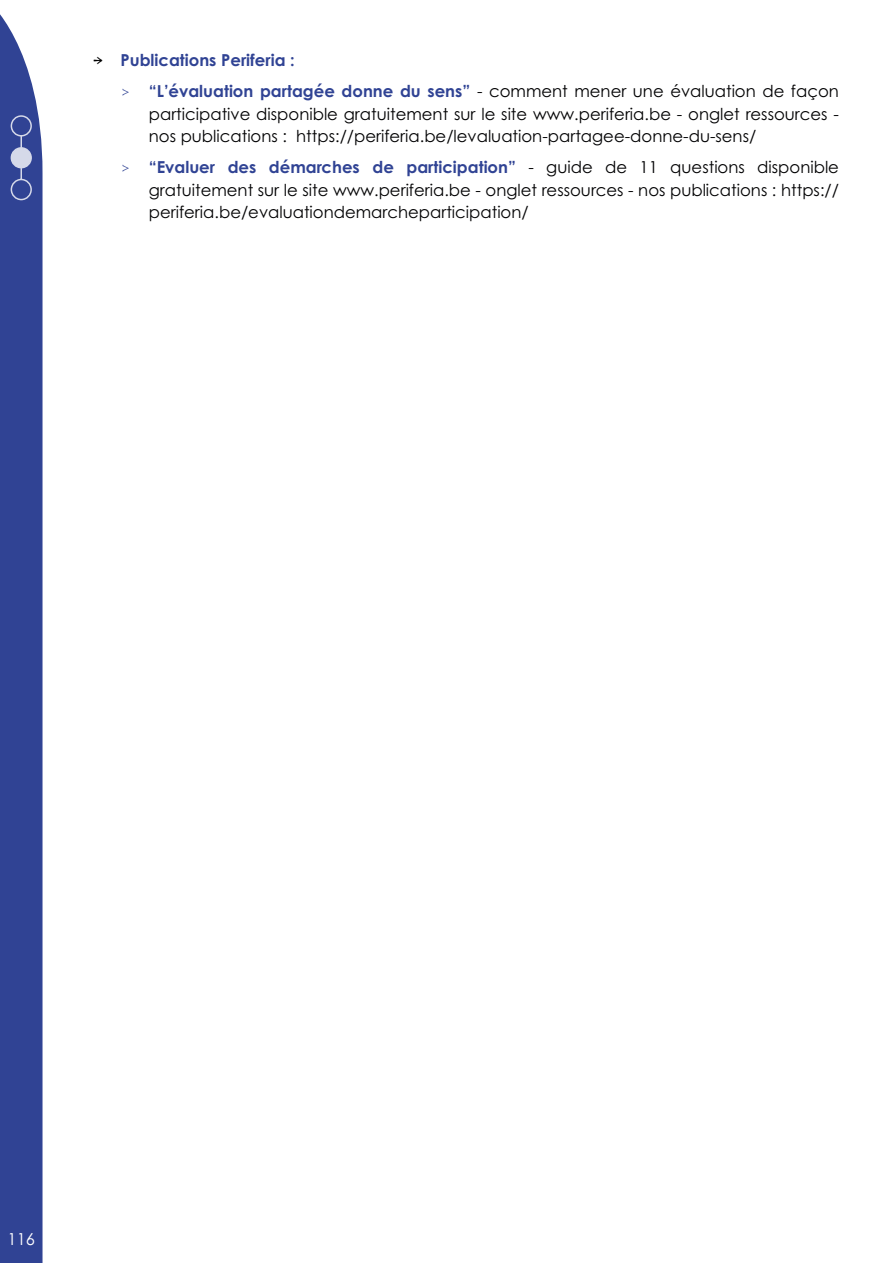
<style>
.page{position:relative;width:893px;height:1263px;background:#fff}
.page>*{position:absolute;margin:0;border:0;box-sizing:border-box;transform-origin:0 0}
.t1{font:16.5px/22.5px "Century Gothic Pro";color:#020203}
.t2{font:700 16.5px/31px "Century Gothic Pro";color:#304394}
.t3{font:16.5px "Century Gothic Pro";color:#fff}
.s1{font-family:"Gelica";font-weight:400;color:#000}
.s2{font-family:"Anth";font-weight:400}
.s3{font-weight:400;color:#020203}
.s4{font-family:"Anth";color:#304394}
.s5{font-weight:700;color:#304394}
</style>
<div class="page">
<div style="left:0;top:14px;width:43px;height:1249px;background:#304394"></div>
<div style="left:11px;top:115px;width:21px;height:22px;border:2px solid #fff;border-radius:50%"></div>
<svg style="left:10px;top:134px;width:23px;height:67px;background:#6573af"></svg>
<p class="t2" style="left:122px;top:44px;width:719px;text-indent:-28px"><span class="s1">→</span> Publications Periferia :<br><span class="s2">&gt;</span> “L’évaluation partagée donne du sens” <span class="s3">- comment mener une évaluation de façon</span></p>
<p class="t1" style="left:149px;top:102px;width:692px">participative disponible gratuitement sur le site www.periferia.be - onglet ressources - nos publications : https://periferia.be/levaluation-partagee-donne-du-sens/</p>
<p class="t1" style="left:149px;top:156px;width:692px;text-align:justify;text-indent:-27px"><span class="s4">&gt;</span> <span class="s5">“Evaluer des démarches de participation”</span> - guide de 11 questions disponible gratuitement sur le site www.periferia.be - onglet ressources - nos publications : https:// periferia.be/evaluationdemarcheparticipation/</p>
<p class="t3" style="left:8px;top:1229px;width:29px">116</p>
</div>
